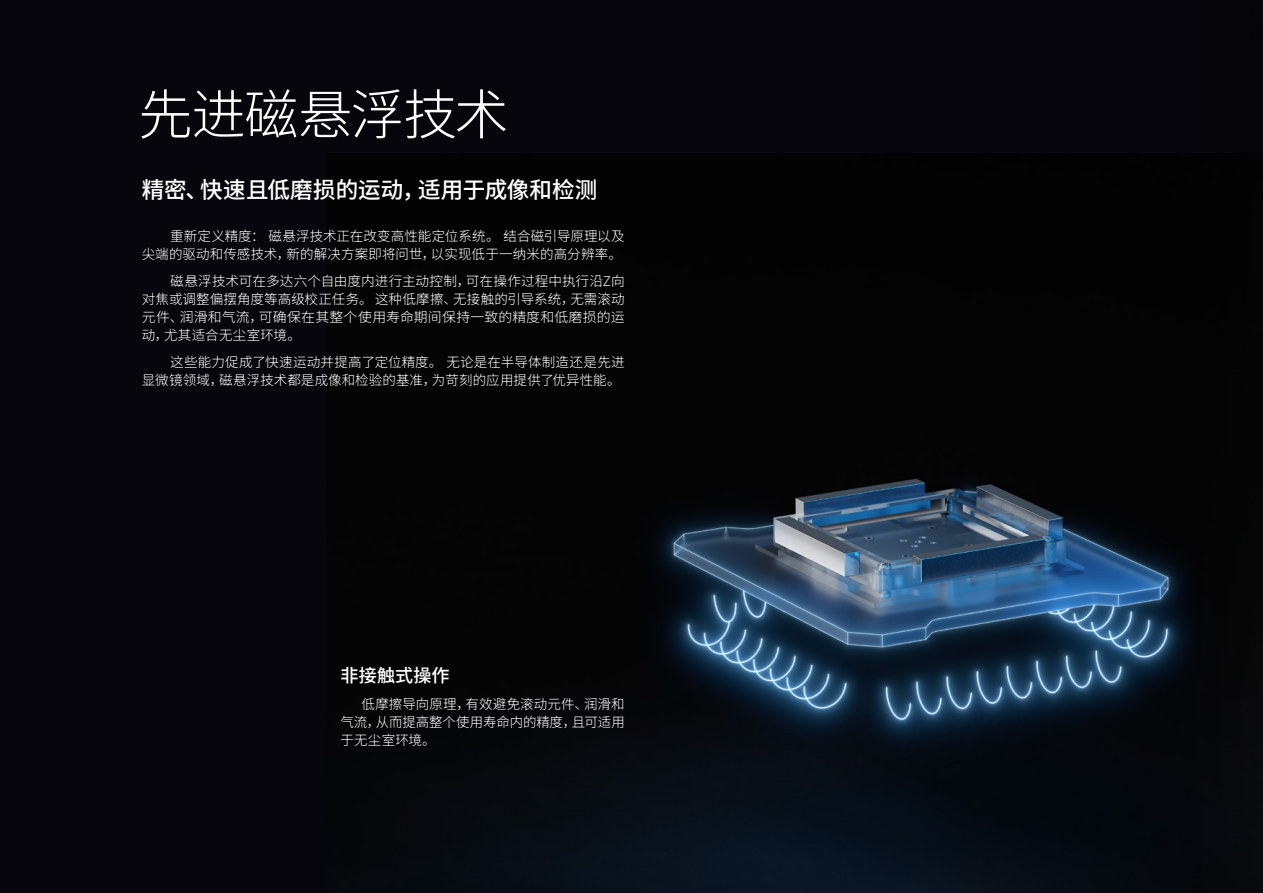
<style>
.page{position:relative;width:1263px;height:893px;background:#fff}
.page>*{position:absolute;margin:0;border:0;box-sizing:border-box;transform-origin:0 0}
.AF_HL_Slab_18pt_Autom__105{font:300 54px "Noto Sans SC";letter-spacing:-.025em;color:#fff}
.AF_HL_Slab_18pt_Autom__105-2{font:500 22.5px "Noto Sans SC";letter-spacing:.005em;color:#fff}
.AF_Fließtext_Light_9pt_12{font:500 18px "Noto Sans SC";letter-spacing:.01em;color:#fff}
.AF_Fließtext_Light_9pt_12-2{font:300 13.5px/18px "Noto Sans SC";letter-spacing:.01em;color:#fff;text-align:right}
</style>
<div class="page">
<div style="left:0;top:0;width:1099px;height:893px;background:#07060c"></div>
<img style="left:327px;top:154px;width:772px;height:739px">
<img style="left:1099px;top:0;width:164px;height:893px">
<p class="AF_HL_Slab_18pt_Autom__105" style="left:138px;top:84px;width:372px">先进磁悬浮技术</p>
<p class="AF_HL_Slab_18pt_Autom__105-2" style="left:142px;top:177px;width:457px">精密、快速且低磨损的运动，适用于成像和检测</p>
<p class="AF_Fließtext_Light_9pt_12-2" style="left:142px;top:227px;width:484px">重新定义精度：磁悬浮技术正在改变高性能定位系统。结合磁引导原理以及<br>尖端的驱动和传感技术，新的解决方案即将问世，以实现低于一纳米的高分辨率。</p>
<p class="AF_Fließtext_Light_9pt_12-2" style="left:142px;top:272px;width:484px;text-align:justify;text-indent:28px">磁悬浮技术可在多达六个自由度内进行主动控制，可在操作过程中执行沿Z向对焦或调整偏摆角度等高级校正任务。这种低摩擦、无接触的引导系统，无需滚动元件、润滑和气流，可确保在其整个使用寿命期间保持一致的精度和低磨损的运动，尤其适合无尘室环境。</p>
<p class="AF_Fließtext_Light_9pt_12-2" style="left:142px;top:353px;width:484px">这些能力促成了快速运动并提高了定位精度。无论是在半导体制造还是先进<br>显微镜领域，磁悬浮技术都是成像和检验的基准，为苛刻的应用提供了优异性能。</p>
<p class="AF_Fließtext_Light_9pt_12" style="left:340px;top:665px;width:111px">非接触式操作</p>
<p class="AF_Fließtext_Light_9pt_12-2" style="left:340px;top:695px;width:286px;text-align:justify;text-indent:21px">低摩擦导向原理，有效避免滚动元件、润滑和气流，从而提高整个使用寿命内的精度，且可适用于无尘室环境。</p>
</div>
